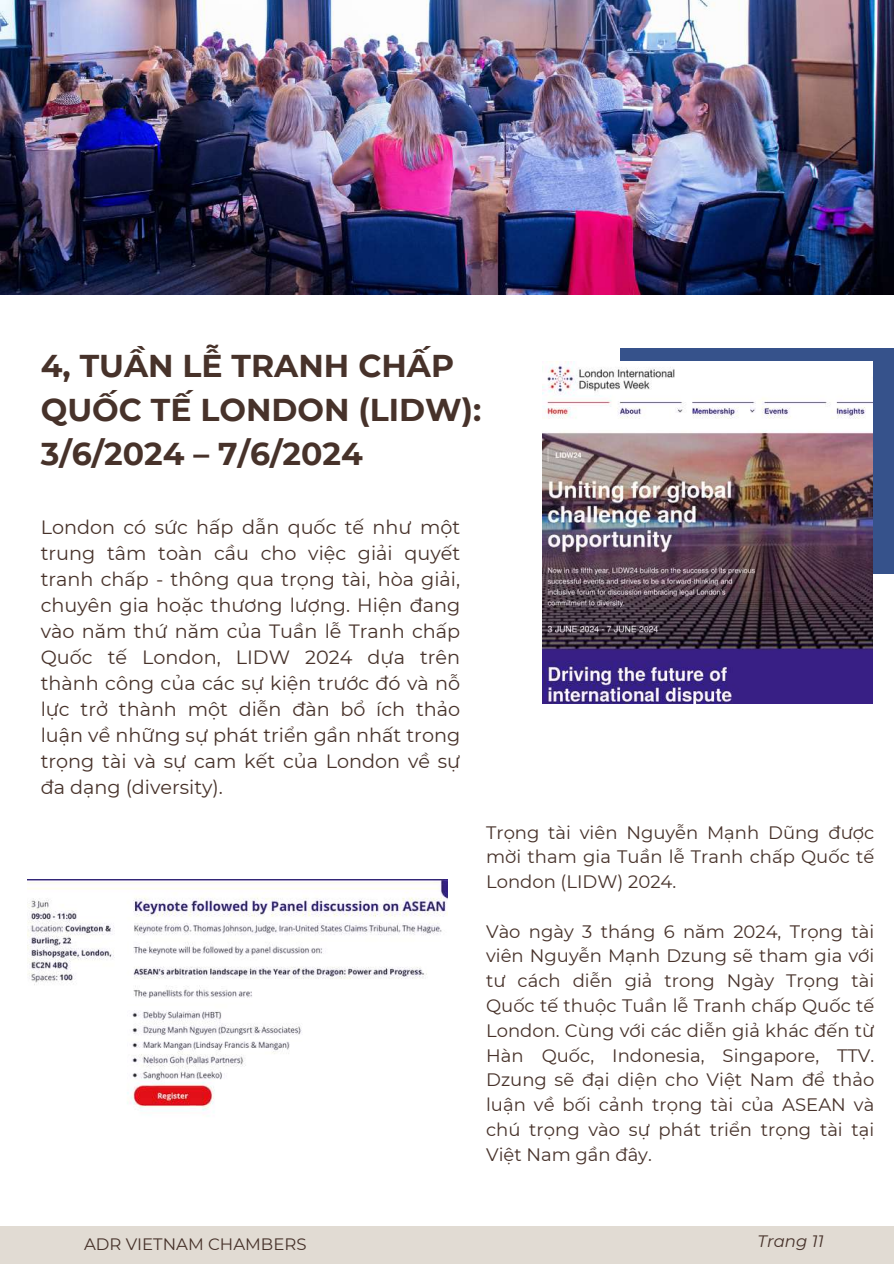
<style>
.page{position:relative;width:894px;height:1264px;background:#fff}
.page>*{position:absolute;margin:0;border:0;box-sizing:border-box;transform-origin:0 0}
.t1{font:700 31.5px/43.8px "Montserrat";color:#47322a}
.t2{font:19.2px/26px "Montserrat";color:#47322a;text-align:justify}
.t3{font:18px/24.8px "Montserrat";color:#47322a;text-align:justify}
.t4{font:16.5px "Montserrat";color:#47322a}
.t5{font:italic 16.5px "Montserrat";color:#47322a}
</style>
<div class="page">
<div style="left:620px;top:348px;width:273px;height:226px;background:#36528b"></div>
<img style="left:542px;top:361px;width:330px;height:342px">
<img style="left:0;top:0;width:893px;height:294px">
<img style="left:27px;top:879px;width:420px;height:232px">
<div style="left:0;top:1226px;width:893px;height:37px;background:#e1dbd3"></div>
<h1 class="t1" style="left:41px;top:343px;width:442px">4, TUẦN LỄ TRANH CHẤP<br>QUỐC TẾ LONDON (LIDW):<br>3/6/2024 – 7/6/2024</h1>
<p class="t2" style="left:41px;top:514px;width:421px">London có sức hấp dẫn quốc tế như một trung tâm toàn cầu cho việc giải quyết tranh chấp - thông qua trọng tài, hòa giải, chuyên gia hoặc thương lượng. Hiện đang vào năm thứ năm của Tuần lễ Tranh chấp Quốc tế London, LIDW 2024 dựa trên thành công của các sự kiện trước đó và nỗ lực trở thành một diễn đàn bổ ích thảo luận về những sự phát triển gần nhất trong trọng tài và sự cam kết của London về sự đa dạng (diversity).</p>
<p class="t3" style="left:486px;top:819px;width:389px">Trọng tài viên Nguyễn Mạnh Dũng được mời tham gia Tuần lễ Tranh chấp Quốc tế London (LIDW) 2024.</p>
<p class="t3" style="left:486px;top:918px;width:389px">Vào ngày 3 tháng 6 năm 2024, Trọng tài viên Nguyễn Mạnh Dzung sẽ tham gia với tư cách diễn giả trong Ngày Trọng tài Quốc tế thuộc Tuần lễ Tranh chấp Quốc tế London. Cùng với các diễn giả khác đến từ Hàn Quốc, Indonesia, Singapore, TTV.<br>Dzung sẽ đại diện cho Việt Nam để thảo luận về bối cảnh trọng tài của ASEAN và chú trọng vào sự phát triển trọng tài tại Việt Nam gần đây.</p>
<p class="t4" style="left:84px;top:1234px;width:224px">ADR VIETNAM CHAMBERS</p>
<p class="t5" style="left:757px;top:1231px;width:67px">Trang 11</p>
</div>
